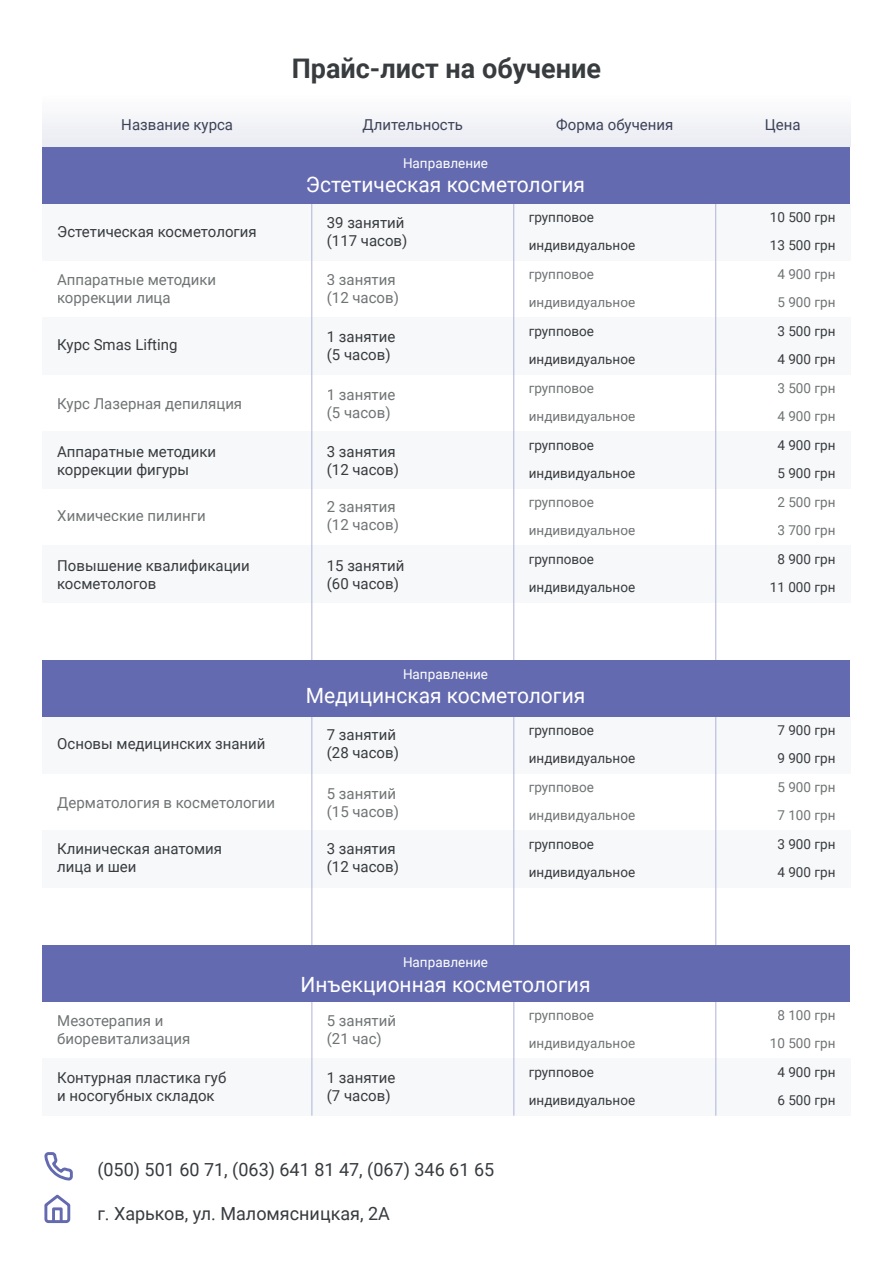
<style>
.page{position:relative;width:893px;height:1263px;background:#fff}
.page>*{position:absolute;margin:0;border:0;box-sizing:border-box;transform-origin:0 0}
.t1{font:700 27px "Roboto";color:#383c3f}
.t2{font:21px "Roboto";color:#fff}
.t3{font:18px "Roboto";color:#383c3f}
.t4{font:15px/18px "Roboto";color:#383c3f}
.t5{font:15px/18px "Roboto";color:#707475}
.t6{font:15px "Roboto";color:#3d4258}
.t7{font:13.5px/28.5px "Roboto";color:#383c3f}
.t8{font:13.5px/28.5px "Roboto";color:#707475}
.t9{font:13.5px "Roboto";color:#fff}
</style>
<div class="page">
<img style="left:311px;top:204px;width:406px;height:57px">
<img style="left:311px;top:318px;width:406px;height:57px">
<img style="left:311px;top:432px;width:406px;height:57px">
<img style="left:311px;top:546px;width:406px;height:57px">
<svg style="left:44px;top:1152px;width:29px;height:29px"></svg>
<svg style="left:44px;top:1194px;width:27px;height:30px"></svg>
<div style="left:52px;top:1207px;width:11px;height:16px;border:3px solid #646aaf"></div>
<img style="left:311px;top:717px;width:406px;height:57px">
<img style="left:311px;top:831px;width:406px;height:57px">
<img style="left:311px;top:1059px;width:406px;height:57px">
<div style="left:43px;top:147px;width:807px;height:57px;background:#646aaf"></div>
<div style="left:43px;top:660px;width:807px;height:57px;background:#646aaf"></div>
<div style="left:43px;top:945px;width:807px;height:57px;background:#646aaf"></div>
<h1 class="t1" style="left:292px;top:50px;width:311px">Прайс-лист на обучение</h1>
<p class="t6" style="left:121px;top:114px;width:113px">Название курса</p>
<p class="t6" style="left:363px;top:114px;width:102px">Длительность</p>
<p class="t6" style="left:556px;top:114px;width:119px">Форма обучения</p>
<p class="t6" style="left:765px;top:114px;width:37px">Цена</p>
<p class="t9" style="left:403px;top:154px;width:87px">Направление</p>
<h2 class="t2" style="left:306px;top:170px;width:281px">Эстетическая косметология</h2>
<p class="t4" style="left:57px;top:222px;width:201px">Эстетическая косметология</p>
<p class="t4" style="left:327px;top:213px;width:82px">39 занятий (117 часов)</p>
<p class="t7" style="left:529px;top:202px;width:108px">групповое индивидуальное</p>
<p class="t8" style="left:529px;top:259px;width:108px">групповое индивидуальное</p>
<p class="t7" style="left:529px;top:316px;width:108px">групповое индивидуальное</p>
<p class="t8" style="left:529px;top:373px;width:108px">групповое индивидуальное</p>
<p class="t7" style="left:529px;top:430px;width:108px">групповое индивидуальное</p>
<p class="t8" style="left:529px;top:487px;width:108px">групповое индивидуальное</p>
<p class="t7" style="left:529px;top:544px;width:108px">групповое индивидуальное</p>
<p class="t5" style="left:57px;top:270px;width:160px">Аппаратные методики коррекции лица</p>
<p class="t5" style="left:327px;top:270px;width:74px">3 занятия (12 часов)</p>
<p class="t4" style="left:57px;top:335px;width:122px">Курс Smas Lifting</p>
<p class="t4" style="left:327px;top:327px;width:70px">1 занятие (5 часов)</p>
<p class="t5" style="left:57px;top:394px;width:186px">Курс Лазерная депиляция</p>
<p class="t5" style="left:327px;top:385px;width:70px">1 занятие (5 часов)</p>
<p class="t4" style="left:57px;top:442px;width:160px">Аппаратные методики коррекции фигуры</p>
<p class="t4" style="left:327px;top:442px;width:74px">3 занятия (12 часов)</p>
<p class="t5" style="left:57px;top:506px;width:150px">Химические пилинги</p>
<p class="t5" style="left:327px;top:497px;width:74px">2 занятия (12 часов)</p>
<p class="t4" style="left:57px;top:556px;width:194px">Повышение квалификации косметологов</p>
<p class="t4" style="left:327px;top:556px;width:79px">15 занятий (60 часов)</p>
<p class="t9" style="left:403px;top:665px;width:87px">Направление</p>
<h2 class="t2" style="left:306px;top:681px;width:281px">Медицинская косметология</h2>
<p class="t4" style="left:57px;top:735px;width:210px">Основы медицинских знаний</p>
<p class="t4" style="left:327px;top:726px;width:74px">7 занятий (28 часов)</p>
<p class="t5" style="left:57px;top:793px;width:219px">Дерматология в косметологии</p>
<p class="t5" style="left:327px;top:784px;width:74px">5 занятий (15 часов)</p>
<p class="t4" style="left:57px;top:839px;width:166px">Клиническая анатомия лица и шеи</p>
<p class="t4" style="left:327px;top:839px;width:74px">3 занятия (12 часов)</p>
<p class="t7" style="left:529px;top:715px;width:108px">групповое индивидуальное</p>
<p class="t8" style="left:529px;top:772px;width:108px">групповое индивидуальное</p>
<p class="t7" style="left:529px;top:829px;width:108px">групповое индивидуальное</p>
<p class="t9" style="left:403px;top:953px;width:87px">Направление</p>
<h2 class="t2" style="left:301px;top:969px;width:291px">Инъекционная косметология</h2>
<p class="t7" style="left:770px;top:202px;width:67px">10 500 грн<br>13 500 грн</p>
<p class="t8" style="left:777px;top:259px;width:60px">4 900 грн<br>5 900 грн</p>
<p class="t7" style="left:777px;top:316px;width:60px">3 500 грн<br>4 900 грн</p>
<p class="t8" style="left:777px;top:373px;width:60px">3 500 грн<br>4 900 грн</p>
<p class="t7" style="left:777px;top:430px;width:60px">4 900 грн<br>5 900 грн</p>
<p class="t8" style="left:777px;top:487px;width:60px">2 500 грн<br>3 700 грн</p>
<p class="t7" style="left:770px;top:544px;width:67px;text-align:center">8 900 грн<br>11 000 грн</p>
<p class="t7" style="left:777px;top:715px;width:60px">7 900 грн<br>9 900 грн</p>
<p class="t8" style="left:777px;top:772px;width:60px">5 900 грн<br>7 100 грн</p>
<p class="t7" style="left:777px;top:829px;width:60px">3 900 грн<br>4 900 грн</p>
<p class="t5" style="left:57px;top:1011px;width:135px">Мезотерапия и биоревитализация</p>
<p class="t5" style="left:327px;top:1011px;width:71px">5 занятий (21 час)</p>
<p class="t4" style="left:57px;top:1068px;width:171px">Контурная пластика губ и носогубных складок</p>
<p class="t4" style="left:327px;top:1068px;width:70px">1 занятие (7 часов)</p>
<p class="t3" style="left:97px;top:1157px;width:398px">(050) 501 60 71, (063) 641 81 47, (067) 346 61 65</p>
<p class="t3" style="left:97px;top:1201px;width:294px">г. Харьков, ул. Маломясницкая, 2А</p>
<p class="t8" style="left:529px;top:1000px;width:108px">групповое индивидуальное</p>
<p class="t8" style="left:770px;top:1000px;width:67px;text-align:center">8 100 грн<br>10 500 грн</p>
<p class="t7" style="left:529px;top:1057px;width:108px">групповое индивидуальное</p>
<p class="t7" style="left:777px;top:1057px;width:60px">4 900 грн<br>6 500 грн</p>
</div>
